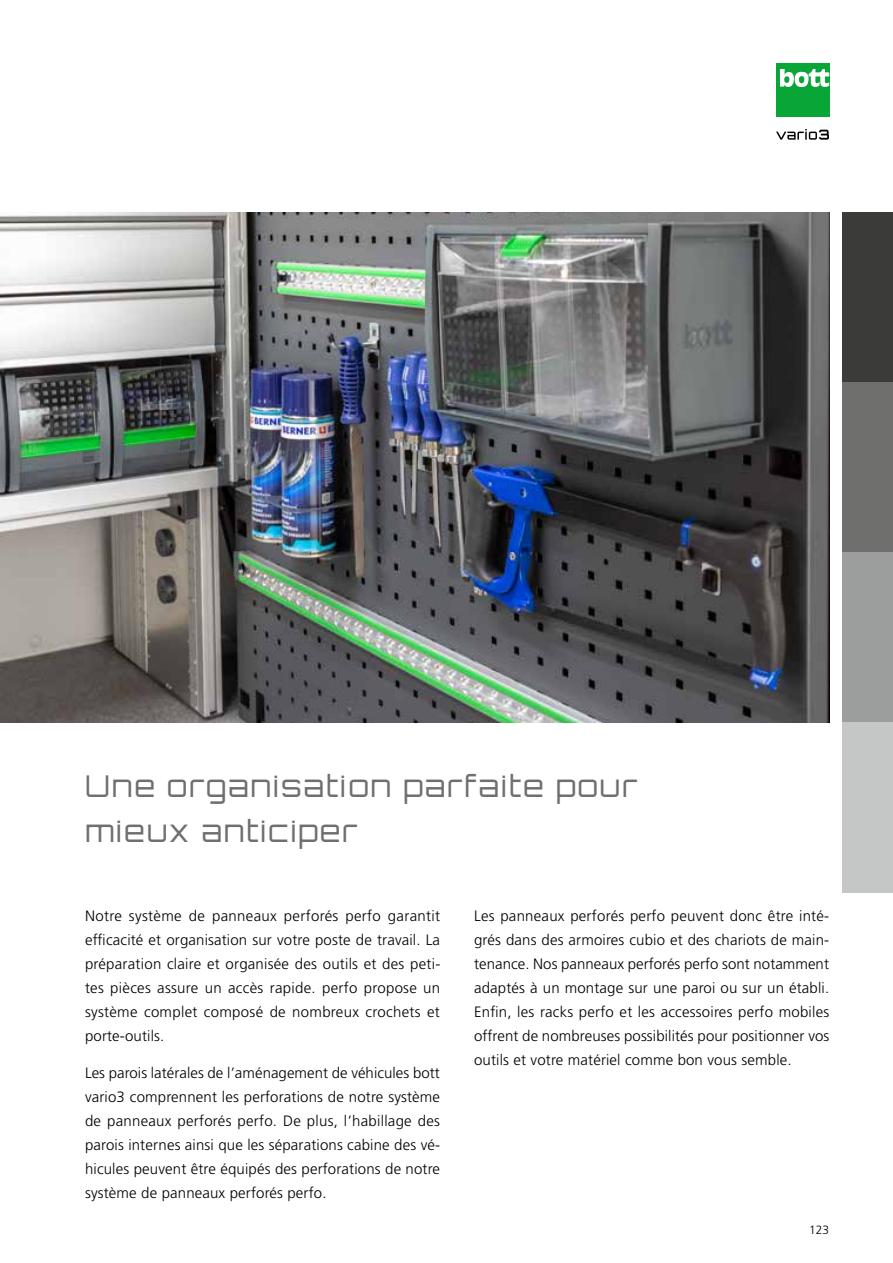
<style>
.page{position:relative;width:893px;height:1263px;background:#fff}
.page>*{position:absolute;margin:0;border:0;box-sizing:border-box;transform-origin:0 0}
.t1{font:300 30px/45px "Orbitron CE";letter-spacing:.06em;color:#6f6f6e}
.t2{font:300 15px/24px "Frutiger LT Pro";letter-spacing:.01em;color:#000;text-align:justify}
.t3{font:300 12px "Frutiger LT Pro";color:#000}
</style>
<div class="page">
<div style="left:776px;top:64px;width:53px;height:53px;background:#0aa537"></div>
<svg style="left:780px;top:69px;width:49px;height:18px"></svg>
<svg style="left:776px;top:129px;width:53px;height:11px"></svg>
<div style="left:842px;top:213px;width:51px;height:170px;background:#3b3b3a"></div>
<div style="left:842px;top:383px;width:51px;height:170px;background:#6f6f6e"></div>
<div style="left:842px;top:553px;width:51px;height:170px;background:#9c9d9d"></div>
<div style="left:842px;top:723px;width:51px;height:170px;background:#c5c6c6"></div>
<img style="left:0;top:213px;width:829px;height:510px">
<h1 class="t1" style="left:85px;top:764px;width:554px">Une organisation parfaite pour mieux anticiper</h1>
<p class="t2" style="left:85px;top:904px;width:357px">Notre système de panneaux perforés perfo garantit efficacité et organisation sur votre poste de travail. La préparation claire et organisée des outils et des peti&shy;tes pièces assure un accès rapide. perfo propose un système complet composé de nombreux crochets et porte-outils.</p>
<p class="t2" style="left:85px;top:1061px;width:357px">Les parois latérales de l’aménagement de véhicules bott vario3 comprennent les perforations de notre système de panneaux perforés perfo. De plus, l’habillage des parois internes ainsi que les séparations cabine des vé&shy;hicules peuvent être équipés des perforations de notre système de panneaux perforés perfo.</p>
<p class="t2" style="left:474px;top:904px;width:357px">Les panneaux perforés perfo peuvent donc être inté&shy;grés dans des armoires cubio et des chariots de main&shy;tenance. Nos panneaux perforés perfo sont notamment adaptés à un montage sur une paroi ou sur un établi.<br>Enfin, les racks perfo et les accessoires perfo mobiles offrent de nombreuses possibilités pour positionner vos outils et votre matériel comme bon vous semble.</p>
<p class="t3" style="left:809px;top:1222px;width:22px">123</p>
</div>
